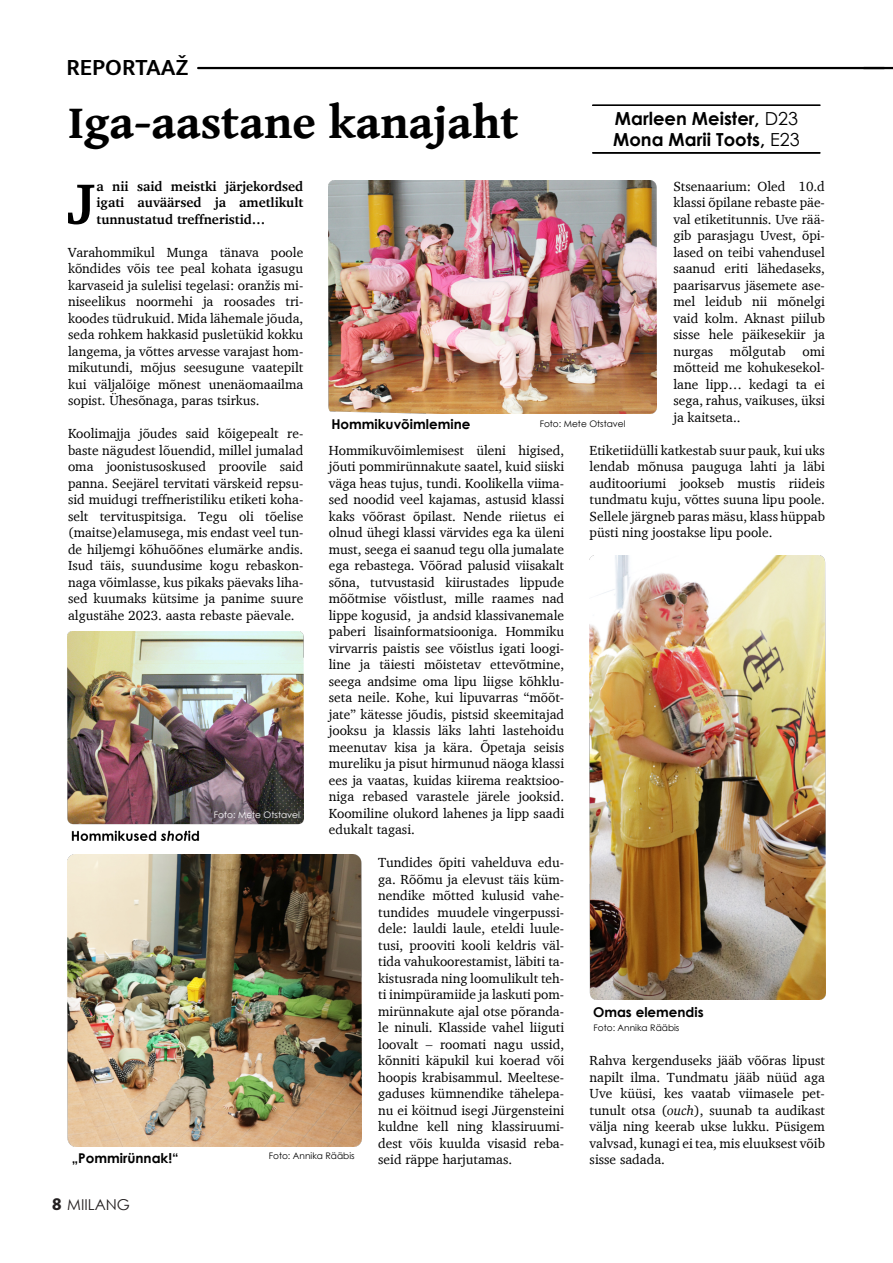
<style>
.page{position:relative;width:893px;height:1263px;background:#fff}
.page>*{position:absolute;margin:0;border:0;box-sizing:border-box;transform-origin:0 0}
.t1{font:700 58.2px "Charter";color:#000}
.t2{font:700 48px "Gentium Book Basic";color:#000}
.t3{font:600 24px "Mukta";color:#000}
.t4{font:700 18px/21px "Century Gothic";color:#000}
.t5{font:15px "Century Gothic";color:#231f20}
.t6{font:13.5px/16.5px "Charter";color:#000;text-align:justify}
.t7{font:700 13.5px/16.5px "Charter";color:#000;text-align:justify}
.t8{font:700 13.5px "Century Gothic";color:#000}
.t9{font:9px "Century Gothic";color:#000}
.t10{font:9px "Century Gothic";color:#fff}
.s1{font-weight:400}
.s2{font-style:italic}
.s3{font-family:"Mukta";font-weight:800;font-size:18px}
</style>
<div class="page">
<img style="left:328px;top:180px;width:328px;height:234px">
<hr style="left:592px;top:105px;width:228px;height:1px;background:#000">
<hr style="left:592px;top:152px;width:228px;height:1px;background:#000">
<img style="left:67px;top:631px;width:236px;height:210px">
<img style="left:67px;top:854px;width:294px;height:292px">
<img style="left:590px;top:556px;width:235px;height:444px">
<hr style="left:198px;top:67px;width:686px;height:2px;background:#000">
<hr style="left:864px;top:67px;width:29px;height:2px;background:#000">
<h3 class="t3" style="left:66px;top:53px;width:123px">REPORTAAŽ</h3>
<h2 class="t2" style="left:68px;top:96px;width:452px">Iga-aastane kanajaht</h2>
<h3 class="t4" style="left:613px;top:110px;width:188px">Marleen Meister, <span class="s1">D23<br></span>Mona Marii Toots, <span class="s1">E23</span></h3>
<h1 class="t1" style="left:67px;top:179px;width:29px">J</h1>
<p class="t7" style="left:97px;top:179px;width:208px">a nii said meistki järjekordsed igati auväärsed ja ametlikult tunnustatud treffneristid…</p>
<p class="t6" style="left:68px;top:245px;width:237px">Varahommikul Munga tänava poole kõndides võis tee peal kohata igasugu karvaseid ja sulelisi tegelasi: oranžis mi&shy;niseelikus noormehi ja roosades tri&shy;koodes tüdrukuid. Mida lähemale jõuda, seda rohkem hakkasid pusletükid kokku langema, ja võttes arvesse varajast hom&shy;mikutundi, mõjus seesugune vaatepilt kui väljalõige mõnest unenäomaailma sopist. Ühesõnaga, paras tsirkus.</p>
<p class="t6" style="left:68px;top:426px;width:237px">Koolimajja jõudes said kõigepealt re&shy;baste nägudest lõuendid, millel jumalad oma joonistusoskused proovile said panna. Seejärel tervitati värskeid repsu&shy;sid muidugi treffneristiliku etiketi koha&shy;selt tervituspitsiga. Tegu oli tõelise (maitse)elamusega, mis endast veel tun&shy;de hiljemgi kõhuõõnes elumärke andis.<br>Isud täis, suundusime kogu rebaskon&shy;naga võimlasse, kus pikaks päevaks liha&shy;sed kuumaks kütsime ja panime suure algustähe 2023. aasta rebaste päevale.</p>
<p class="t6" style="left:673px;top:179px;width:153px">Stsenaarium: Oled 10.d klassi õpilane rebaste päe&shy;val etiketitunnis. Uve rää&shy;gib parasjagu Uvest, õpi&shy;lased on teibi vahendusel saanud eriti lähedaseks, paarisarvus jäsemete ase&shy;mel leidub nii mõnelgi vaid kolm. Aknast piilub sisse hele päikesekiir ja nurgas mõlgutab omi mõtteid me kohukesekol&shy;lane lipp… kedagi ta ei sega, rahus, vaikuses, üksi ja kaitseta..</p>
<p class="t6" style="left:590px;top:443px;width:237px">Etiketiidülli katkestab suur pauk, kui uks lendab mõnusa pauguga lahti ja läbi auditooriumi jookseb mustis riideis tundmatu kuju, võttes suuna lipu poole.<br>Sellele järgneb paras mäsu, klass hüppab püsti ning joostakse lipu poole.</p>
<p class="t8" style="left:331px;top:419px;width:141px">Hommikuvõimlemine</p>
<p class="t9" style="left:540px;top:420px;width:87px">Foto: Mete Otstavel</p>
<p class="t6" style="left:329px;top:443px;width:237px">Hommikuvõimlemisest üleni higised, jõuti pommirünnakute saatel, kuid siiski väga heas tujus, tundi. Koolikella viima&shy;sed noodid veel kajamas, astusid klassi kaks võõrast õpilast. Nende riietus ei olnud ühegi klassi värvides ega ka üleni must, seega ei saanud tegu olla jumalate ega rebastega. Võõrad palusid viisakalt sõna, tutvustasid kiirustades lippude mõõtmise võistlust, mille raames nad lippe kogusid, ja andsid klassivanemale paberi lisainformatsiooniga. Hommiku virvarris paistis see võistlus igati loogi&shy;line ja täiesti mõistetav ettevõtmine, seega andsime oma lipu liigse kõhklu&shy;seta neile. Kohe, kui lipuvarras “mõõt&shy;jate” kätesse jõudis, pistsid skeemitajad jooksu ja klassis läks lahti lastehoidu meenutav kisa ja kära. Õpetaja seisis mureliku ja pisut hirmunud näoga klassi ees ja vaatas, kuidas kiirema reaktsioo&shy;niga rebased varastele järele jooksid.<br>Koomiline olukord lahenes ja lipp saadi edukalt tagasi.</p>
<p class="t6" style="left:378px;top:855px;width:187px">Tundides õpiti vahelduva edu&shy;ga. Rõõmu ja elevust täis küm&shy;nendike mõtted kulusid vahe&shy;tundides muudele vingerpussi&shy;dele: lauldi laule, eteldi luule&shy;tusi, prooviti kooli keldris väl&shy;tida vahukoorestamist, läbiti ta&shy;kistusrada ning loomulikult teh&shy;ti inimpüramiide ja laskuti pom&shy;mirünnakute ajal otse põranda&shy;le ninuli. Klasside vahel liiguti loovalt – roomati nagu ussid, kõnniti käpukil kui koerad või hoopis krabisammul. Meeltese&shy;gaduses kümnendike tähelepa&shy;nu ei köitnud isegi Jürgensteini kuldne kell ning klassiruumi&shy;dest võis kuulda visasid reba&shy;seid räppe harjutamas.</p>
<p class="t10" style="left:214px;top:811px;width:87px">Foto: Mete Otstavel</p>
<p class="t8" style="left:593px;top:1007px;width:112px">Omas elemendis</p>
<p class="t9" style="left:593px;top:1024px;width:87px">Foto: Annika Rääbis</p>
<p class="t6" style="left:590px;top:1053px;width:237px">Rahva kergenduseks jääb võõras lipust napilt ilma. Tundmatu jääb nüüd aga Uve küüsi, kes vaatab viimasele pet&shy;tunult otsa (<span class="s2">ouch</span>), suunab ta audikast välja ning keerab ukse lukku. Püsigem valvsad, kunagi ei tea, mis eluuksest võib sisse sadada.</p>
<p class="t8" style="left:72px;top:1153px;width:108px">„Pommirünnak!“</p>
<p class="t9" style="left:269px;top:1152px;width:87px">Foto: Annika Rääbis</p>
<p class="t5" style="left:52px;top:1198px;width:79px"><span class="s3">8</span> MIILANG</p>
</div>
